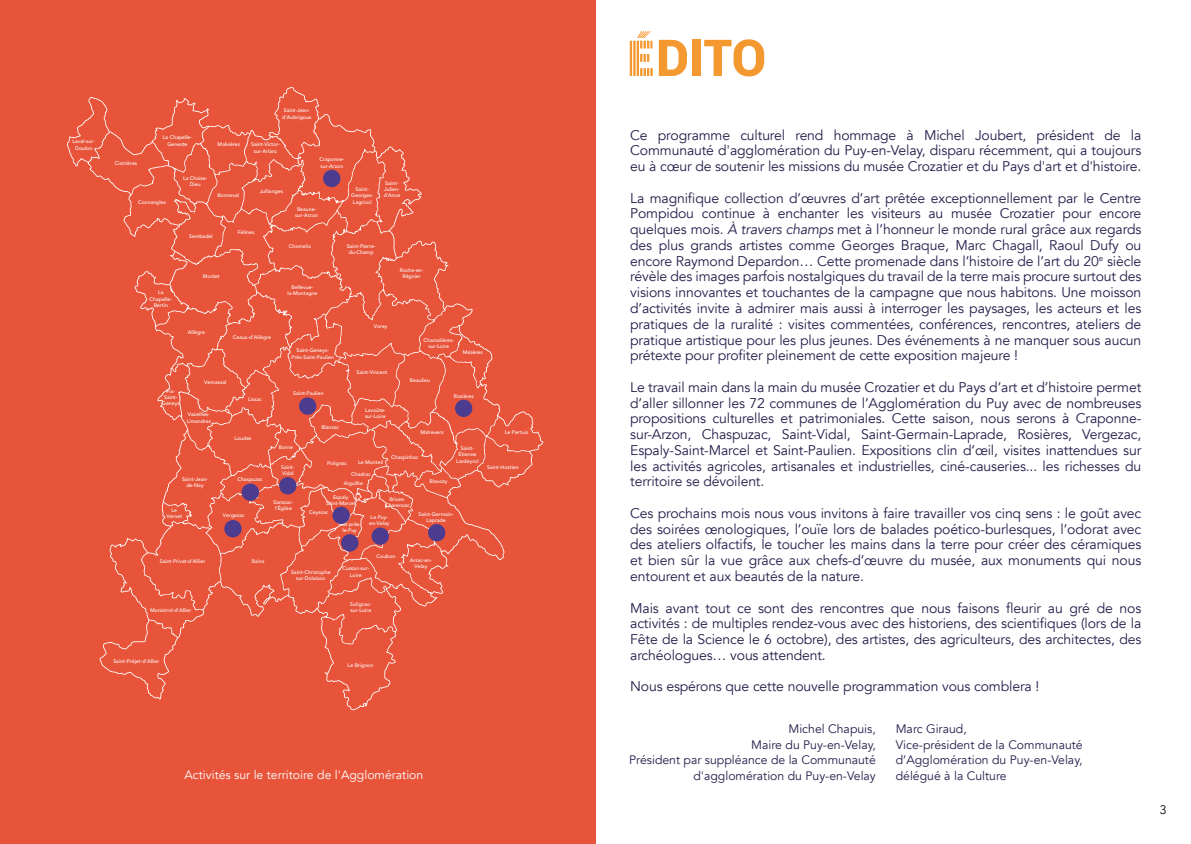
<style>
.page{position:relative;width:1191px;height:844px;background:#fff}
.page>*{position:absolute;margin:0;border:0;box-sizing:border-box;transform-origin:0 0}
.t1{font:900 50.75px "Roboto";color:#f49830}
.t2{font:14px/15.8px "Avenir";letter-spacing:-.01em;color:#261e4b;text-align:justify}
.t3{font:12.25px/15.8px "Avenir";color:#261e4b;text-align:right}
.t4{font:12.25px "Avenir";color:#fff}
.t5{font:12.25px "Avenir";color:#000}
.t6{font:500 5.25px/6.3px "Avenir";color:#fff;text-align:center}
.s1{font-family:"Source Sans Pro DISPLAYV2";font-size:54.25px}
.s2{font-style:italic}
</style>
<div class="page">
<div style="left:0;top:0;width:595px;height:843px;background:#e7543a"></div>
<svg style="left:67px;top:87px;width:476px;height:623px"></svg>
<div style="left:455px;top:399px;width:17px;height:18px;background:#4c3c90;border-radius:50%"></div>
<div style="left:323px;top:170px;width:17px;height:17px;background:#4c3c90;border-radius:50%"></div>
<div style="left:371px;top:527px;width:18px;height:17px;background:#4c3c90;border-radius:50%"></div>
<div style="left:299px;top:397px;width:17px;height:17px;background:#4c3c90;border-radius:50%"></div>
<div style="left:428px;top:524px;width:17px;height:17px;background:#4c3c90;border-radius:50%"></div>
<div style="left:242px;top:483px;width:17px;height:18px;background:#4c3c90;border-radius:50%"></div>
<div style="left:332px;top:506px;width:18px;height:18px;background:#4c3c90;border-radius:50%"></div>
<div style="left:279px;top:477px;width:17px;height:17px;background:#4c3c90;border-radius:50%"></div>
<div style="left:341px;top:534px;width:17px;height:17px;background:#4c3c90;border-radius:50%"></div>
<div style="left:224px;top:520px;width:18px;height:17px;background:#4c3c90;border-radius:50%"></div>
<p class="t6" style="left:72px;top:138px;width:24px">Laval-sur-<br>Doulon</p>
<p class="t6" style="left:115px;top:160px;width:24px">Cistrières</p>
<p class="t6" style="left:163px;top:134px;width:31px">La Chapelle-<br>Geneste</p>
<p class="t6" style="left:183px;top:175px;width:26px">La Chaise-<br>Dieu</p>
<p class="t6" style="left:138px;top:198px;width:29px">Connangles</p>
<p class="t6" style="left:218px;top:141px;width:24px">Malvières</p>
<p class="t6" style="left:217px;top:191px;width:23px">Bonneval</p>
<p class="t6" style="left:282px;top:107px;width:31px">Saint-Jean&shy;d’Aubrigoux</p>
<p class="t6" style="left:251px;top:141px;width:30px">Saint-Victor&shy;sur-Arlanc</p>
<p class="t6" style="left:260px;top:188px;width:25px">Jullianges</p>
<p class="t6" style="left:319px;top:156px;width:26px;text-align:left">Craponne&shy;sur-Arzon</p>
<p class="t6" style="left:295px;top:205px;width:24px">Beaune&shy;sur-Arzon</p>
<p class="t6" style="left:351px;top:186px;width:24px">Saint-<br>Georges-<br>Lagricol</p>
<p class="t6" style="left:189px;top:232px;width:25px">Sembadel</p>
<p class="t6" style="left:238px;top:228px;width:18px">Félines</p>
<p class="t6" style="left:289px;top:242px;width:24px">Chomelix</p>
<p class="t6" style="left:347px;top:243px;width:30px">Saint-Pierre&shy;du-Champ</p>
<p class="t6" style="left:384px;top:179px;width:18px">Saint-<br>Julien&shy;d’Ance</p>
<p class="t6" style="left:400px;top:267px;width:25px">Roche-en-</p>
<p class="t6" style="left:203px;top:273px;width:18px">Monlet</p>
<p class="t6" style="left:402px;top:273px;width:20px">Régnier</p>
<p class="t6" style="left:150px;top:289px;width:24px">La<br>Chapelle-<br>Bertin</p>
<p class="t6" style="left:287px;top:283px;width:31px">Bellevue&shy;la-Montagne</p>
<p class="t6" style="left:188px;top:329px;width:19px">Allègre</p>
<p class="t6" style="left:233px;top:334px;width:40px">Ceaux-d’Allègre</p>
<p class="t6" style="left:292px;top:347px;width:44px">Saint-Geneys-<br>Près-Saint-Paulien</p>
<p class="t6" style="left:374px;top:323px;width:15px">Vorey</p>
<p class="t6" style="left:423px;top:336px;width:32px">Chamalières&shy;sur-Loire</p>
<p class="t6" style="left:463px;top:348px;width:22px">Mézères</p>
<p class="t6" style="left:356px;top:368px;width:33px">Saint-Vincent</p>
<p class="t6" style="left:204px;top:378px;width:24px">Vernassal</p>
<p class="t6" style="left:410px;top:377px;width:22px">Beaulieu</p>
<p class="t6" style="left:162px;top:387px;width:19px">Fix-<br>Saint-<br>Geneys</p>
<p class="t6" style="left:187px;top:411px;width:26px;text-align:left">Vazeilles-<br>Limandres</p>
<p class="t6" style="left:248px;top:395px;width:15px">Lissac</p>
<p class="t6" style="left:293px;top:390px;width:32px">Saint-Paulien</p>
<p class="t6" style="left:365px;top:406px;width:22px;text-align:left">Lavoûte&shy;sur-Loire</p>
<p class="t6" style="left:454px;top:392px;width:21px">Rosières</p>
<p class="t6" style="left:321px;top:424px;width:19px">Blanzac</p>
<p class="t6" style="left:420px;top:429px;width:25px">Malrevers</p>
<p class="t6" style="left:505px;top:429px;width:25px">Le Pertuis</p>
<p class="t6" style="left:234px;top:435px;width:19px">Loudes</p>
<p class="t6" style="left:182px;top:475px;width:28px">Saint-Jean-</p>
<p class="t6" style="left:237px;top:475px;width:27px">Chaspuzac</p>
<p class="t6" style="left:186px;top:482px;width:19px">de-Nay</p>
<p class="t6" style="left:223px;top:511px;width:23px">Vergezac</p>
<p class="t6" style="left:166px;top:506px;width:17px">Le<br>Vernet</p>
<p class="t6" style="left:279px;top:443px;width:16px">Borne</p>
<p class="t6" style="left:391px;top:454px;width:29px">Chaspinhac</p>
<p class="t6" style="left:456px;top:444px;width:24px">Saint-<br>Étienne<br>Lardeyrol</p>
<p class="t6" style="left:327px;top:460px;width:22px">Polignac</p>
<p class="t6" style="left:358px;top:459px;width:27px">Le Monteil</p>
<p class="t6" style="left:281px;top:464px;width:15px">Saint-</p>
<p class="t6" style="left:487px;top:463px;width:33px">Saint-Hostien</p>
<p class="t6" style="left:282px;top:470px;width:13px">Vidal</p>
<p class="t6" style="left:351px;top:470px;width:21px">Chadrac</p>
<p class="t6" style="left:326px;top:493px;width:31px">Espaly<br>Saint-Marcel</p>
<p class="t6" style="left:429px;top:477px;width:19px">Blavozy</p>
<p class="t6" style="left:344px;top:479px;width:21px">Aiguilhe</p>
<p class="t6" style="left:385px;top:495px;width:26px">Brives-<br>Charensac</p>
<p class="t6" style="left:273px;top:498px;width:22px">Sanssac&shy;l’Église</p>
<p class="t6" style="left:309px;top:508px;width:21px">Ceyssac</p>
<p class="t6" style="left:418px;top:510px;width:37px">Saint-Germain-<br>Laprade</p>
<p class="t6" style="left:370px;top:513px;width:19px">Le Puy-</p>
<p class="t6" style="left:338px;top:520px;width:25px">Vals-près-</p>
<p class="t6" style="left:369px;top:520px;width:22px">en-Velay</p>
<p class="t6" style="left:342px;top:526px;width:16px">le-Puy</p>
<p class="t6" style="left:160px;top:557px;width:47px">Saint-Privat-d’Allier</p>
<p class="t6" style="left:252px;top:557px;width:14px">Bains</p>
<p class="t6" style="left:150px;top:607px;width:43px">Monistrol-d’Allier</p>
<p class="t6" style="left:291px;top:568px;width:41px">Saint-Christophe sur-Dolaizon</p>
<p class="t6" style="left:376px;top:552px;width:20px">Coubon</p>
<p class="t6" style="left:342px;top:565px;width:28px">Cussac-sur-<br>Loire</p>
<p class="t6" style="left:350px;top:600px;width:23px;text-align:left">Solignac&shy;sur-Loire</p>
<p class="t6" style="left:410px;top:556px;width:24px">Arsac-en-<br>Velay</p>
<p class="t6" style="left:113px;top:657px;width:47px">Saint-Préjet-d’Allier</p>
<p class="t6" style="left:347px;top:662px;width:27px">Le Brignon</p>
<p class="t4" style="left:184px;top:767px;width:240px">Activités sur le territoire de l'Agglomération</p>
<h1 class="t1" style="left:626px;top:22px;width:142px"><span class="s1">é</span>DITO</h1>
<p class="t2" style="left:630px;top:127px;width:512px">Ce programme culturel rend hommage à Michel Joubert, président de la Communauté d'agglomération du Puy-en-Velay, disparu récemment, qui a toujours eu à cœur de soutenir les missions du musée Crozatier et du Pays d'art et d'histoire.</p>
<p class="t2" style="left:630px;top:190px;width:512px">La magnifique collection d’œuvres d’art prêtée exceptionnellement par le Centre Pompidou continue à enchanter les visiteurs au musée Crozatier pour encore quelques mois. <span class="s2">À travers champs</span> met à l’honneur le monde rural grâce aux regards des plus grands artistes comme Georges Braque, Marc Chagall, Raoul Dufy ou encore Raymond Depardon… Cette promenade dans l’histoire de l’art du 20<sup>e</sup> siècle révèle des images parfois nostalgiques du travail de la terre mais procure surtout des visions innovantes et touchantes de la campagne que nous habitons. Une moisson d’activités invite à admirer mais aussi à interroger les paysages, les acteurs et les pratiques de la ruralité : visites commentées, conférences, rencontres, ateliers de pratique artistique pour les plus jeunes. Des événements à ne manquer sous aucun prétexte pour profiter pleinement de cette exposition majeure !</p>
<p class="t2" style="left:630px;top:379px;width:512px">Le travail main dans la main du musée Crozatier et du Pays d’art et d’histoire permet d’aller sillonner les 72 communes de l’Agglomération du Puy avec de nombreuses propositions culturelles et patrimoniales. Cette saison, nous serons à Craponne&shy;sur-Arzon, Chaspuzac, Saint-Vidal, Saint-Germain-Laprade, Rosières, Vergezac, Espaly-Saint-Marcel et Saint-Paulien. Expositions clin d’œil, visites inattendues sur les activités agricoles, artisanales et industrielles, ciné-causeries... les richesses du territoire se dévoilent.</p>
<p class="t2" style="left:630px;top:505px;width:512px">Ces prochains mois nous vous invitons à faire travailler vos cinq sens : le goût avec des soirées œnologiques, l’ouïe lors de balades poético-burlesques, l’odorat avec des ateliers olfactifs, le toucher les mains dans la terre pour créer des céramiques et bien sûr la vue grâce aux chefs-d’œuvre du musée, aux monuments qui nous entourent et aux beautés de la nature.</p>
<p class="t2" style="left:630px;top:600px;width:512px">Mais avant tout ce sont des rencontres que nous faisons fleurir au gré de nos activités : de multiples rendez-vous avec des historiens, des scientifiques (lors de la Fête de la Science le 6 octobre), des artistes, des agriculteurs, des architectes, des archéologues… vous attendent.</p>
<p class="t2" style="left:630px;top:678px;width:410px">Nous espérons que cette nouvelle programmation vous comblera !</p>
<p class="t3" style="left:629px;top:720px;width:248px">Michel Chapuis,<br>Maire du Puy-en-Velay,<br>Président par suppléance de la Communauté d'agglomération du Puy-en-Velay</p>
<p class="t3" style="left:895px;top:720px;width:189px;text-align:left">Marc Giraud,<br>Vice-président de la Communauté d’Agglomération du Puy-en-Velay, délégué à la Culture</p>
<p class="t5" style="left:1159px;top:801px;width:8px">3</p>
</div>
